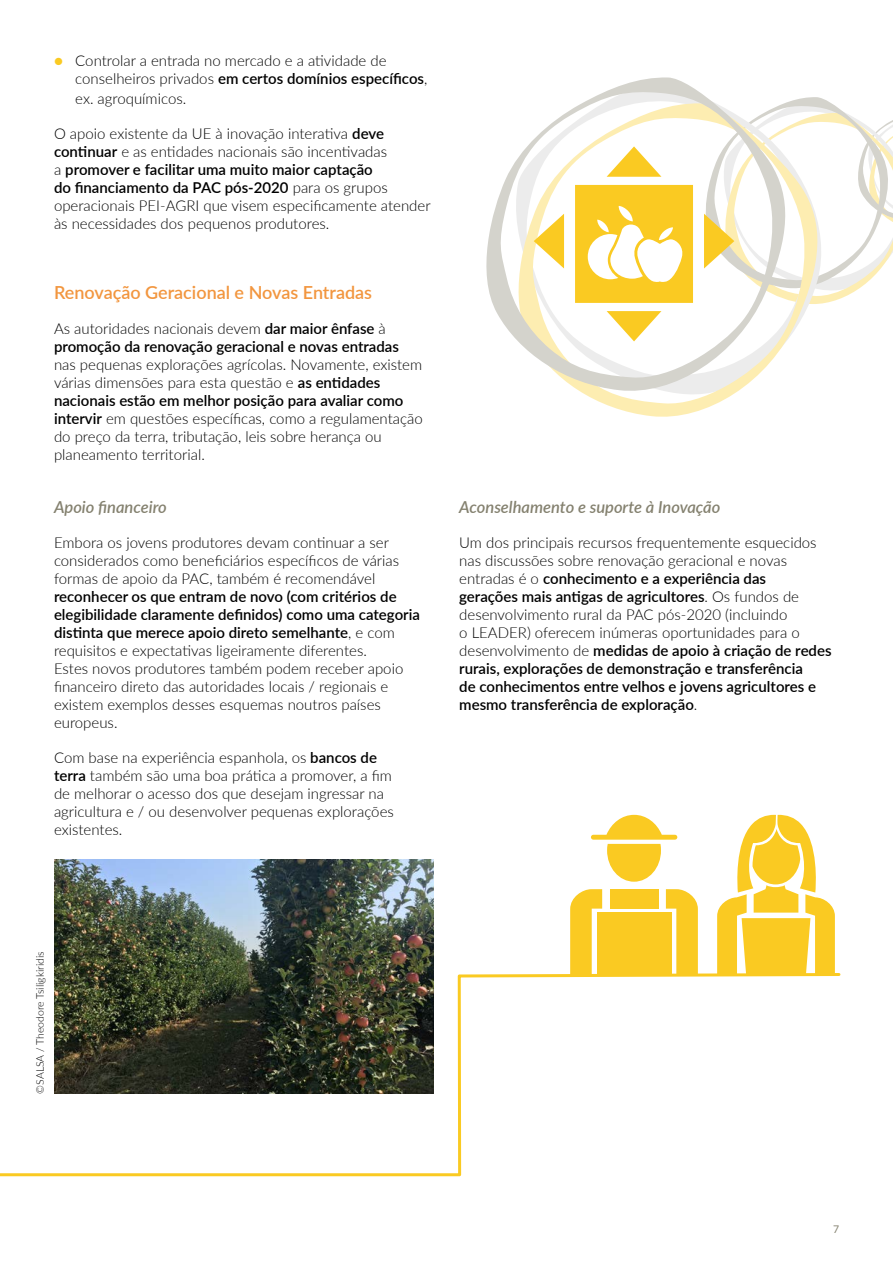
<style>
.page{position:relative;width:893px;height:1263px;background:#fff}
.page>*{position:absolute;margin:0;border:0;box-sizing:border-box;transform-origin:0 0}
.t1{font:600 18px "Lato";color:#f2963f}
.t2{font:italic 600 16.5px "Lato";color:#84816f}
.t3{font:300 15px/18px "Lato";color:#000}
.t4{font:600 15px/18px "Lato";color:#000}
.t5{font:300 10.5px "Lato";color:#000}
.t6{font:10.5px "Lato";color:#84816f}
.s1{font-weight:400;color:#faca22}
.s2{font-weight:600}
.s3{font-weight:300}
</style>
<div class="page">
<img style="left:54px;top:859px;width:380px;height:112px">
<svg style="left:588px;top:307px;width:219px;height:110px"></svg>
<svg style="left:486px;top:77px;width:306px;height:319px"></svg>
<svg style="left:699px;top:97px;width:194px;height:210px"></svg>
<svg style="left:534px;top:214px;width:30px;height:54px"></svg>
<svg style="left:607px;top:311px;width:54px;height:30px"></svg>
<svg style="left:575px;top:185px;width:118px;height:118px"></svg>
<svg style="left:607px;top:146px;width:54px;height:31px"></svg>
<svg style="left:717px;top:814px;width:118px;height:157px"></svg>
<svg style="left:666px;top:889px;width:32px;height:82px"></svg>
<svg style="left:570px;top:889px;width:32px;height:82px"></svg>
<div style="left:597px;top:913px;width:74px;height:63px;background:#faca22"></div>
<div style="left:610px;top:889px;width:48px;height:20px;background:#faca22"></div>
<svg style="left:591px;top:815px;width:86px;height:67px"></svg>
<svg style="left:0;top:971px;width:841px;height:206px"></svg>
<p class="t3" style="left:75px;top:51px;width:354px;text-indent:-21px"><span class="s1">●</span> Controlar a entrada no mercado e a atividade de conselheiros privados <span class="s2">em certos domínios específicos</span>,</p>
<p class="t3" style="left:75px;top:89px;width:112px">ex. agroquímicos.</p>
<p class="t3" style="left:54px;top:124px;width:378px">O apoio existente da UE à inovação interativa <span class="s2">deve continuar</span> e as entidades nacionais são incentivadas<br>a <span class="s2">promover e facilitar uma muito maior captação<br>do financiamento da PAC pós-2020</span> para os grupos operacionais PEI-AGRI que visem especificamente atender às necessidades dos pequenos produtores.</p>
<p class="t1" style="left:54px;top:279px;width:320px">Renovação Geracional e Novas Entradas</p>
<p class="t4" style="left:54px;top:319px;width:346px"><span class="s3">As autoridades nacionais devem</span> dar maior ênfase <span class="s3">à </span>promoção da renovação geracional e novas entradas</p>
<p class="t3" style="left:54px;top:355px;width:370px">nas pequenas explorações agrícolas. Novamente, existem várias dimensões para esta questão e <span class="s2">as entidades nacionais estão em melhor posição para avaliar como intervir</span> em questões específicas, como a regulamentação do preço da terra, tributação, leis sobre herança ou planeamento territorial.</p>
<p class="t2" style="left:54px;top:495px;width:114px">Apoio financeiro</p>
<p class="t3" style="left:54px;top:533px;width:347px">Embora os jovens produtores devam continuar a ser considerados como beneficiários específicos de várias formas de apoio da PAC, também é recomendável</p>
<p class="t3" style="left:54px;top:587px;width:367px"><span class="s2">reconhecer os que entram de novo (com critérios de elegibilidade claramente definidos) como uma categoria distinta que merece apoio direto semelhante</span>, e com requisitos e expectativas ligeiramente diferentes.<br>Estes novos produtores também podem receber apoio financeiro direto das autoridades locais / regionais e existem exemplos desses esquemas noutros países europeus.</p>
<p class="t3" style="left:54px;top:748px;width:341px">Com base na experiência espanhola, os <span class="s2">bancos de terra</span> também são uma boa prática a promover, a fim de melhorar o acesso dos que desejam ingressar na agricultura e / ou desenvolver pequenas explorações existentes.</p>
<p class="t2" style="left:459px;top:495px;width:263px">Aconselhamento e suporte à Inovação</p>
<p class="t3" style="left:459px;top:533px;width:374px">Um dos principais recursos frequentemente esquecidos nas discussões sobre renovação geracional e novas entradas é o <span class="s2">conhecimento e a experiência das<br>gerações mais antigas de agricultores</span>. Os fundos de desenvolvimento rural da PAC pós-2020 (incluindo<br>o LEADER) oferecem inúmeras oportunidades para o desenvolvimento de <span class="s2">medidas de apoio à criação de redes rurais, explorações de demonstração e transferência<br>de conhecimentos entre velhos e jovens agricultores e mesmo transferência de exploração</span>.</p>
<p class="t5" style="left:33px;top:1094px;width:144px;rotate:-90deg">©SALSA / Theodore Tsiligkiridis</p>
<p class="t6" style="left:833px;top:1222px;width:8px">7</p>
</div>
